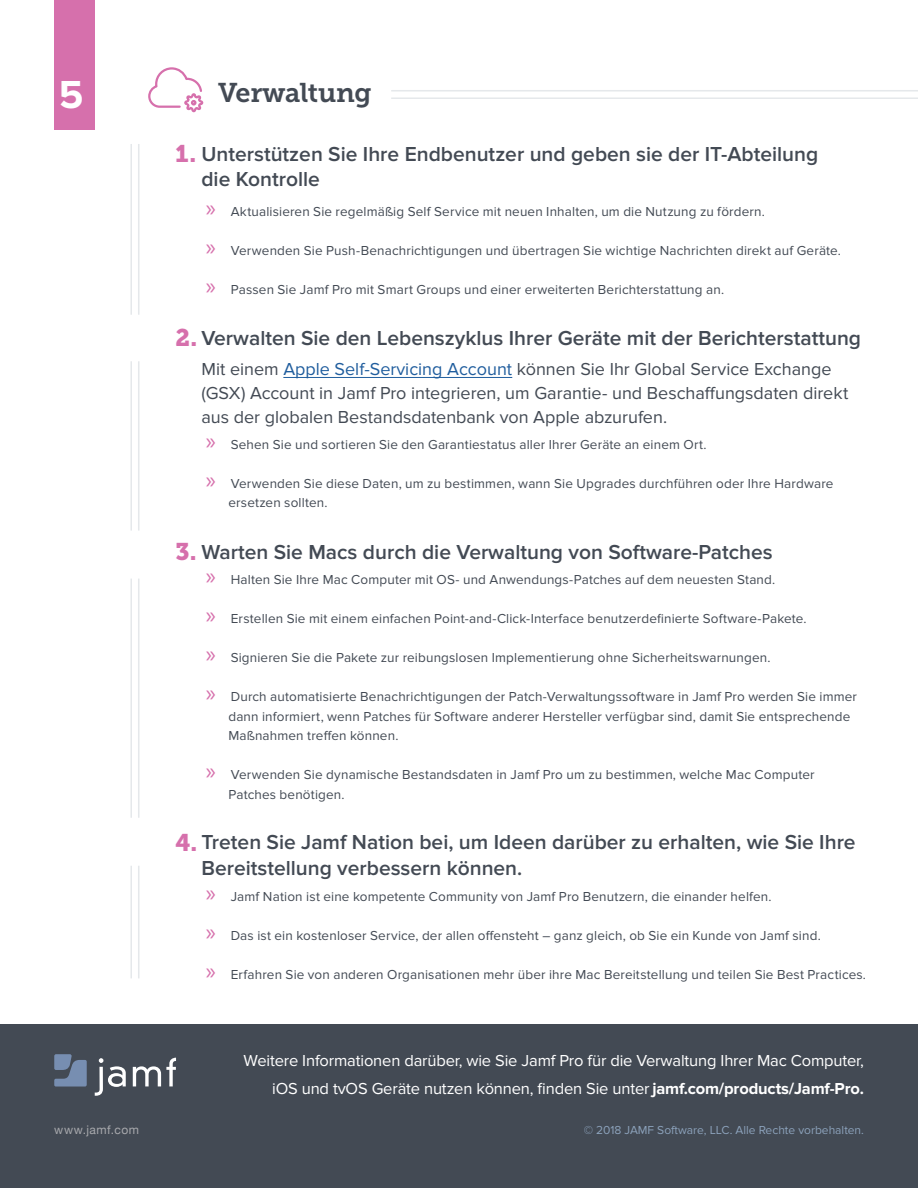
<style>
.page{position:relative;width:918px;height:1188px;background:#fff}
.page>*{position:absolute;margin:0;border:0;box-sizing:border-box;transform-origin:0 0}
.t1{font:700 40.5px "Proxima Nova";color:#fff}
.t2{font:27px "Museo Slab 700";letter-spacing:-.01em;color:#434a54}
.t3{font:24px "Museo Slab 900";color:#d670ac}
.t4{font:600 21px/25.2px "Proxima Nova";color:#434a54}
.t5{font:18px/24px "Proxima Nova";color:#434a54}
.t6{font:16.5px/28.5px "Proxima Nova";letter-spacing:-.01em;color:#fff;text-align:right}
.t7{font:13.5px/19.5px "Proxima Nova";letter-spacing:.01em;color:#434a54}
.t8{font:12px "Proxima Nova";color:#9eb8d5}
.t9{font:12px "Helvetica Neue";letter-spacing:.04em;color:#a8a9ad}
.s1{font-family:"Myriad Pro";font-size:24px;color:#d670ac}
.s2{color:#215e9e}
.s3{font-weight:700}
</style>
<div class="page">
<div style="left:54px;top:0;width:40px;height:130px;background:#d670ac"></div>
<hr style="left:391px;top:97px;width:527px;height:2px;background:#e5e8eb">
<hr style="left:391px;top:90px;width:527px;height:2px;background:#e5e8eb">
<svg style="left:148px;top:67px;width:56px;height:46px"></svg>
<hr style="left:283px;top:377px;width:229px;height:1px;background:#215e9e">
<div style="left:0;top:1025px;width:918px;height:163px;background:#434a54"></div>
<svg style="left:133px;top:1058px;width:43px;height:28px"></svg>
<svg style="left:95px;top:1058px;width:31px;height:38px"></svg>
<svg style="left:54px;top:1054px;width:33px;height:33px"></svg>
<hr style="left:130px;top:144px;width:2px;height:171px;background:#e5e8eb">
<hr style="left:138px;top:144px;width:2px;height:171px;background:#e5e8eb">
<hr style="left:130px;top:361px;width:2px;height:170px;background:#e5e8eb">
<hr style="left:138px;top:361px;width:2px;height:170px;background:#e5e8eb">
<hr style="left:130px;top:579px;width:2px;height:239px;background:#e5e8eb">
<hr style="left:138px;top:579px;width:2px;height:239px;background:#e5e8eb">
<hr style="left:130px;top:866px;width:2px;height:112px;background:#e5e8eb">
<hr style="left:138px;top:866px;width:2px;height:112px;background:#e5e8eb">
<p class="t1" style="left:59px;top:71px;width:26px">5</p>
<p class="t2" style="left:218px;top:77px;width:155px">Verwaltung</p>
<p class="t4" style="left:201px;top:141px;width:618px">Unterstützen Sie Ihre Endbenutzer und geben sie der IT-Abteilung die Kontrolle</p>
<p class="t3" style="left:176px;top:140px;width:22px">1.</p>
<p class="t7" style="left:206px;top:202px;width:561px"><span class="s1">»</span> Aktualisieren Sie regelmäßig Self Service mit neuen Inhalten, um die Nutzung zu fördern.</p>
<p class="t7" style="left:206px;top:241px;width:637px"><span class="s1">»</span> Verwenden Sie Push-Benachrichtigungen und übertragen Sie wichtige Nachrichten direkt auf Geräte.</p>
<p class="t7" style="left:206px;top:280px;width:520px"><span class="s1">»</span> Passen Sie Jamf Pro mit Smart Groups und einer erweiterten Berichterstattung an.</p>
<p class="t4" style="left:201px;top:326px;width:661px">Verwalten Sie den Lebenszyklus Ihrer Geräte mit der Berichterstattung</p>
<p class="t3" style="left:176px;top:324px;width:23px">2.</p>
<p class="t5" style="left:201px;top:357px;width:632px">Mit einem <span class="s2">Apple Self-Servicing Account</span> können Sie Ihr Global Service Exchange</p>
<p class="t5" style="left:201px;top:381px;width:649px">(GSX) Account in Jamf Pro integrieren, um Garantie- und Beschaffungsdaten direkt aus der globalen Bestandsdatenbank von Apple abzurufen.</p>
<p class="t7" style="left:206px;top:435px;width:502px"><span class="s1">»</span> Sehen Sie und sortieren Sie den Garantiestatus aller Ihrer Geräte an einem Ort.</p>
<p class="t7" style="left:228px;top:474px;width:607px;text-indent:-23px"><span class="s1">»</span> Verwenden Sie diese Daten, um zu bestimmen, wann Sie Upgrades durchführen oder Ihre Hardware ersetzen sollten.</p>
<p class="t3" style="left:176px;top:538px;width:22px">3.</p>
<p class="t4" style="left:201px;top:540px;width:573px">Warten Sie Macs durch die Verwaltung von Software-Patches</p>
<p class="t7" style="left:206px;top:570px;width:571px"><span class="s1">»</span> Halten Sie Ihre Mac Computer mit OS- und Anwendungs-Patches auf dem neuesten Stand.</p>
<p class="t7" style="left:206px;top:609px;width:602px"><span class="s1">»</span> Erstellen Sie mit einem einfachen Point-and-Click-Interface benutzerdefinierte Software-Pakete.</p>
<p class="t7" style="left:206px;top:648px;width:566px"><span class="s1">»</span> Signieren Sie die Pakete zur reibungslosen Implementierung ohne Sicherheitswarnungen.</p>
<p class="t7" style="left:228px;top:687px;width:630px;text-indent:-23px"><span class="s1">»</span> Durch automatisierte Benachrichtigungen der Patch-Verwaltungssoftware in Jamf Pro werden Sie immer dann informiert, wenn Patches für Software anderer Hersteller verfügbar sind, damit Sie entsprechende<br>Maßnahmen treffen können.</p>
<p class="t7" style="left:228px;top:765px;width:588px;text-indent:-23px"><span class="s1">»</span> Verwenden Sie dynamische Bestandsdaten in Jamf Pro um zu bestimmen, welche Mac Computer<br>Patches benötigen.</p>
<p class="t3" style="left:176px;top:828px;width:23px">4.</p>
<p class="t4" style="left:201px;top:830px;width:656px">Treten Sie Jamf Nation bei, um Ideen darüber zu erhalten, wie Sie Ihre<br>Bereitstellung verbessern können.</p>
<p class="t7" style="left:206px;top:886px;width:567px"><span class="s1">»</span> Jamf Nation ist eine kompetente Community von Jamf Pro Benutzern, die einander helfen.</p>
<p class="t7" style="left:206px;top:925px;width:617px"><span class="s1">»</span> Das ist ein kostenloser Service, der allen offensteht – ganz gleich, ob Sie ein Kunde von Jamf sind.</p>
<p class="t7" style="left:206px;top:964px;width:662px"><span class="s1">»</span> Erfahren Sie von anderen Organisationen mehr über ihre Mac Bereitstellung und teilen Sie Best Practices.</p>
<p class="t6" style="left:244px;top:1046px;width:622px">Weitere Informationen darüber, wie Sie Jamf Pro für die Verwaltung Ihrer Mac Computer, iOS und tvOS Geräte nutzen können, finden Sie unter <span class="s3">jamf.com/products/Jamf-Pro.</span></p>
<p class="t9" style="left:54px;top:1121px;width:86px">www.jamf.com</p>
<p class="t8" style="left:584px;top:1123px;width:282px">© 2018 JAMF Software, LLC. Alle Rechte vorbehalten.</p>
</div>
